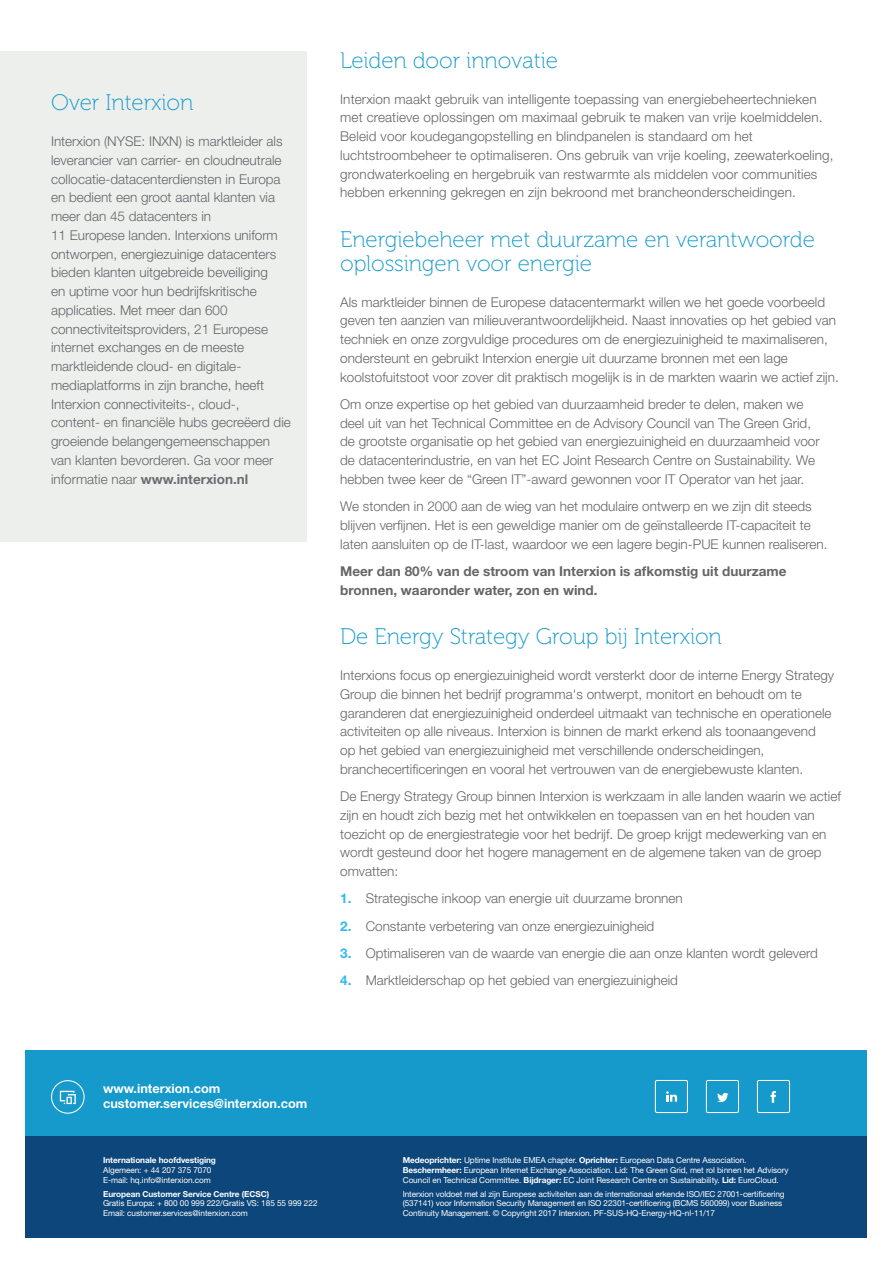
<style>
.page{position:relative;width:893px;height:1263px;background:#fff}
.page>*{position:absolute;margin:0;border:0;box-sizing:border-box;transform-origin:0 0}
.Subhead_1__Blue___Sp{font:22.5px/24px "Museo 100";letter-spacing:-.005em;color:#169acb}
.Text__Grey{font:300 13.5px/18.8px "Helvetica Neue LT Std";color:#656568}
.Subhead_1__Blue___Sp-2{font:300 13.5px/18.8px "Helvetica Neue LT Std";letter-spacing:.01em;color:#656568}
.Text__Grey-2{font:700 13.5px/18.8px "Helvetica Neue LT Std";color:#656568}
.t1{font:700 12.75px "Helvetica Neue LT Std";color:#fff}
.t2{font:8.25px/9.8px "Helvetica Neue LT Std";letter-spacing:-.01em;color:#fff}
.t3{font:700 8.25px "Helvetica Neue LT Std";letter-spacing:-.01em;color:#fff}
.s1{font-weight:700;color:#6c6d70}
.s2{font-weight:700;color:#31bbed}
.s3{font-weight:700}
</style>
<div class="page">
<div style="left:0;top:51px;width:306px;height:490px;background:#edefed"></div>
<div style="left:26px;top:1135px;width:841px;height:102px;background:#0d467a"></div>
<div style="left:26px;top:1050px;width:841px;height:85px;background:#169acb"></div>
<svg style="left:60px;top:1091px;width:16px;height:13px"></svg>
<div style="left:51px;top:1080px;width:34px;height:34px;border:1px solid #fff;border-radius:50%"></div>
<svg style="left:666px;top:1091px;width:11px;height:11px"></svg>
<div style="left:655px;top:1080px;width:33px;height:33px;border:1px solid #fff;border-radius:2px"></div>
<svg style="left:717px;top:1093px;width:11px;height:9px"></svg>
<div style="left:706px;top:1080px;width:33px;height:33px;border:1px solid #fff;border-radius:2px"></div>
<svg style="left:770px;top:1091px;width:6px;height:12px"></svg>
<div style="left:757px;top:1080px;width:33px;height:33px;border:1px solid #fff;border-radius:2px"></div>
<p class="Subhead_1__Blue___Sp" style="left:51px;top:91px;width:144px">Over Interxion</p>
<p class="Text__Grey" style="left:51px;top:132px;width:241px">Interxion (NYSE: INXN) is marktleider als leverancier van carrier- en cloudneutrale collocatie-datacenterdiensten in Europa en bedient een groot aantal klanten via meer dan 45 datacenters in<br>11 Europese landen. Interxions uniform ontworpen, energiezuinige datacenters bieden klanten uitgebreide beveiliging<br>en uptime voor hun bedrijfskritische applicaties. Met meer dan 600 connectiviteitsproviders, 21 Europese internet exchanges en de meeste marktleidende cloud- en digitale&shy;mediaplatforms in zijn branche, heeft Interxion connectiviteits-, cloud-, content- en financiële hubs gecreëerd die groeiende belangengemeenschappen van klanten bevorderen. Ga voor meer informatie naar <span class="s1">www.interxion.nl</span></p>
<p class="Subhead_1__Blue___Sp" style="left:340px;top:49px;width:219px">Leiden door innovatie</p>
<p class="Subhead_1__Blue___Sp-2" style="left:340px;top:89px;width:495px">Interxion maakt gebruik van intelligente toepassing van energiebeheertechnieken met creatieve oplossingen om maximaal gebruik te maken van vrije koelmiddelen.<br>Beleid voor koudegangopstelling en blindpanelen is standaard om het luchtstroombeheer te optimaliseren. Ons gebruik van vrije koeling, zeewaterkoeling, grondwaterkoeling en hergebruik van restwarmte als middelen voor communities hebben erkenning gekregen en zijn bekroond met brancheonderscheidingen.</p>
<p class="Subhead_1__Blue___Sp" style="left:340px;top:228px;width:476px">Energiebeheer met duurzame en verantwoorde oplossingen voor energie</p>
<p class="Text__Grey" style="left:340px;top:292px;width:500px">Als marktleider binnen de Europese datacentermarkt willen we het goede voorbeeld geven ten aanzien van milieuverantwoordelijkheid. Naast innovaties op het gebied van techniek en onze zorgvuldige procedures om de energiezuinigheid te maximaliseren, ondersteunt en gebruikt Interxion energie uit duurzame bronnen met een lage koolstofuitstoot voor zover dit praktisch mogelijk is in de markten waarin we actief zijn.</p>
<p class="Text__Grey" style="left:340px;top:394px;width:481px">Om onze expertise op het gebied van duurzaamheid breder te delen, maken we deel uit van het Technical Committee en de Advisory Council van The Green Grid, de grootste organisatie op het gebied van energiezuinigheid en duurzaamheid voor de datacenterindustrie, en van het EC Joint Research Centre on Sustainability. We hebben twee keer de “Green IT”-award gewonnen voor IT Operator van het jaar.</p>
<p class="Text__Grey" style="left:340px;top:497px;width:489px">We stonden in 2000 aan de wieg van het modulaire ontwerp en we zijn dit steeds blijven verfijnen. Het is een geweldige manier om de geïnstalleerde IT-capaciteit te laten aansluiten op de IT-last, waardoor we een lagere begin-PUE kunnen realiseren.</p>
<p class="Text__Grey-2" style="left:340px;top:561px;width:448px">Meer dan 80% van de stroom van Interxion is afkomstig uit duurzame bronnen, waaronder water, zon en wind.</p>
<p class="Subhead_1__Blue___Sp" style="left:340px;top:625px;width:383px">De Energy Strategy Group bij Interxion</p>
<p class="Text__Grey" style="left:340px;top:666px;width:495px">Interxions focus op energiezuinigheid wordt versterkt door de interne Energy Strategy Group die binnen het bedrijf programma's ontwerpt, monitort en behoudt om te garanderen dat energiezuinigheid onderdeel uitmaakt van technische en operationele activiteiten op alle niveaus. Interxion is binnen de markt erkend als toonaangevend op het gebied van energiezuinigheid met verschillende onderscheidingen, branchecertificeringen en vooral het vertrouwen van de energiebewuste klanten.</p>
<p class="Text__Grey" style="left:340px;top:787px;width:502px">De Energy Strategy Group binnen Interxion is werkzaam in alle landen waarin we actief zijn en houdt zich bezig met het ontwikkelen en toepassen van en het houden van toezicht op de energiestrategie voor het bedrijf. De groep krijgt medewerking van en wordt gesteund door het hogere management en de algemene taken van de groep omvatten:</p>
<p class="Text__Grey" style="left:340px;top:889px;width:344px"><span class="s2">1.</span> Strategische inkoop van energie uit duurzame bronnen</p>
<p class="Text__Grey" style="left:340px;top:916px;width:316px"><span class="s2">2.</span> Constante verbetering van onze energiezuinigheid</p>
<p class="Text__Grey" style="left:340px;top:943px;width:479px"><span class="s2">3.</span> Optimaliseren van de waarde van energie die aan onze klanten wordt geleverd</p>
<p class="Text__Grey" style="left:340px;top:971px;width:339px"><span class="s2">4.</span> Marktleiderschap op het gebied van energiezuinigheid</p>
<p class="t1" style="left:103px;top:1080px;width:119px">www.interxion.com</p>
<p class="t1" style="left:103px;top:1095px;width:206px">customer.services@interxion.com</p>
<p class="t3" style="left:103px;top:1155px;width:114px">Internationale hoofdvestiging</p>
<p class="t2" style="left:103px;top:1165px;width:110px">Algemeen: + 44 207 375 7070</p>
<p class="t2" style="left:103px;top:1175px;width:109px">E-mail: hq.info@interxion.com</p>
<p class="t3" style="left:103px;top:1189px;width:168px">European Customer Service Centre (ECSC)</p>
<p class="t2" style="left:103px;top:1198px;width:216px">Gratis Europa: + 800 00 999 222/Gratis VS: 185 55 999 222</p>
<p class="t2" style="left:103px;top:1208px;width:146px">Email: customer.services@interxion.com</p>
<p class="t2" style="left:403px;top:1155px;width:387px"><span class="s3">Medeoprichter:</span> Uptime Institute EMEA chapter. <span class="s3">Oprichter:</span> European Data Centre Association.<br><span class="s3">Beschermheer:</span> European Internet Exchange Association. Lid: The Green Grid, met rol binnen het Advisory<br>Council en Technical Committee. <span class="s3">Bijdrager:</span> EC Joint Research Centre on Sustainability. <span class="s3">Lid:</span> EuroCloud.</p>
<p class="t2" style="left:403px;top:1189px;width:383px">Interxion voldoet met al zijn Europese activiteiten aan de internationaal erkende ISO/IEC 27001-certificering (537141) voor Information Security Management en ISO 22301-certificering (BCMS 560099) voor Business<br>Continuity Management. © Copyright 2017 Interxion. PF-SUS-HQ-Energy-HQ-nl-11/17</p>
</div>
